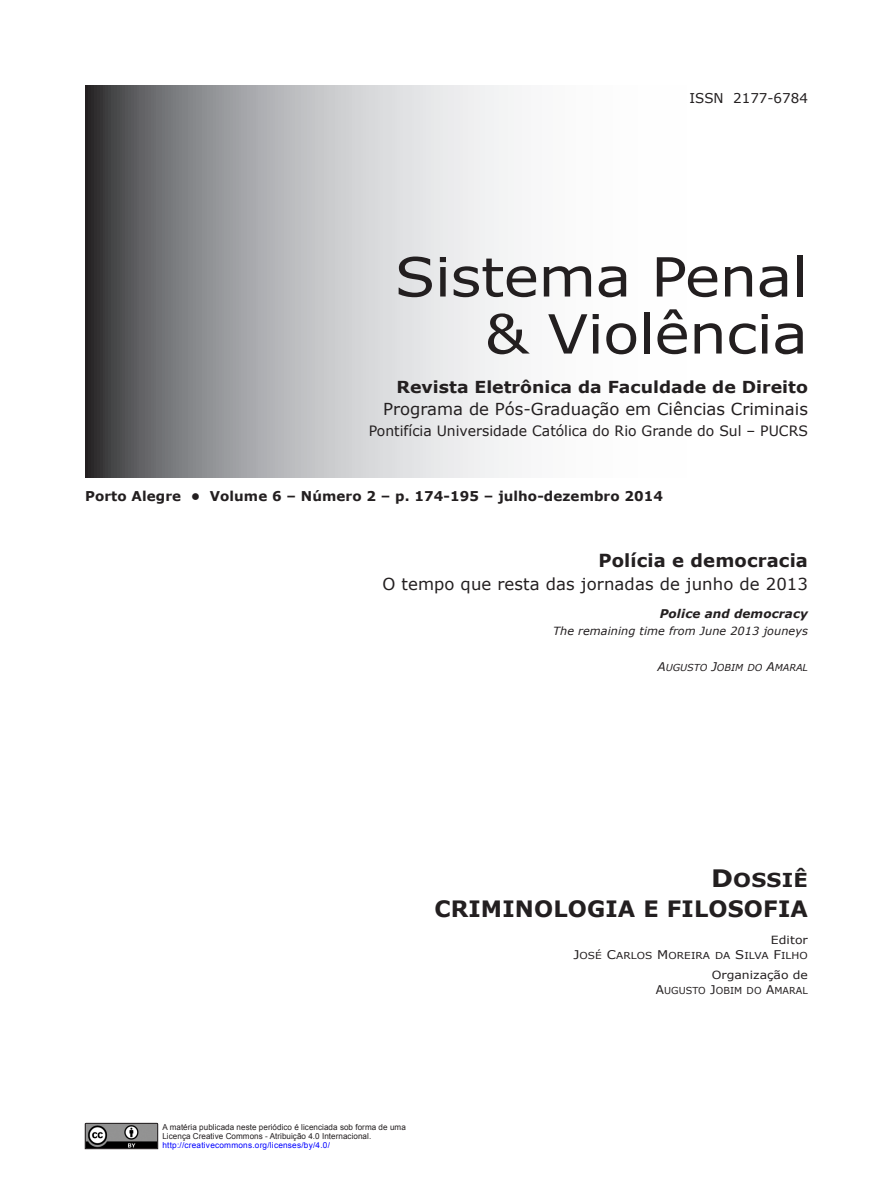
<style>
.page{position:relative;width:893px;height:1191px;background:#fff}
.page>*{position:absolute;margin:0;border:0;box-sizing:border-box;transform-origin:0 0}
.t1{font:54px/57px "Verdana";letter-spacing:-.01em;color:#231f20;text-align:right;scale:1.1 1}
.t2{font:700 22.5px "Verdana";letter-spacing:.005em;color:#231f20}
.t3{font:19.2px "Verdana Bold SC800";letter-spacing:.01em;color:#231f20;scale:1.1 1}
.Tit_cap{font:700 18px "Verdana";letter-spacing:.005em;color:#231f20}
.tit__cap{font:16.5px/22.5px "Verdana";color:#231f20;text-align:right}
.t4{font:14.25px "Verdana";color:#231f20}
.t5{font:700 13.5px "Verdana";letter-spacing:.005em;color:#231f20}
.t6{font:13.5px "Verdana";color:#231f20}
.Tit_vers_cap{font:italic 700 12px "Verdana";letter-spacing:.005em;color:#231f20}
.Tit_vers__cap{font:italic 11.25px "Verdana";letter-spacing:.005em;color:#231f20}
.t7{font:11.25px "Verdana";color:#231f20;scale:1.1 1}
.t8{font:9.6px "Verdana SC800";letter-spacing:.01em;color:#231f20;scale:1.1 1}
.Aut_cap{font:9.6px "Verdana Italic SC800";color:#231f20}
.t9{font:9.6px "Verdana SC800";letter-spacing:.01em;color:#231f20}
.Lic{font:8.25px/9px "Arial";letter-spacing:.005em;color:#231f20}
.Lic_az{font:8.25px "Arial";letter-spacing:.025em;color:#00f}
.s1{font-weight:700}
.s2{font-size:12px}
.s3{font-size:24px}
</style>
<div class="page">
<svg style="left:85px;top:85px;width:429px;height:393px;background:#aeafb1"></svg>
<svg style="left:85px;top:1123px;width:73px;height:26px;background:#696969"></svg>
<p class="t6" style="left:689px;top:89px;width:120px">ISSN 2177-6784</p>
<p class="t1" style="left:395px;top:246px;width:377px">Sistema Penal &amp; Violência</p>
<p class="tit__cap" style="left:383px;top:375px;width:426px"><span class="s1">Revista Eletrônica da Faculdade de Direito<br></span>Programa de Pós-Graduação em Ciências Criminais</p>
<p class="t4" style="left:369px;top:422px;width:441px">Pontifícia Universidade Católica do Rio Grande do Sul – PUCRS</p>
<p class="t5" style="left:85px;top:487px;width:580px">Porto Alegre • Volume 6 – Número 2 – p. 174-195 – julho-dezembro 2014</p>
<p class="Tit_cap" style="left:598px;top:549px;width:211px">Polícia e democracia</p>
<p class="tit__cap" style="left:382px;top:572px;width:427px">O tempo que resta das jornadas de junho de 2013</p>
<p class="Tit_vers_cap" style="left:660px;top:606px;width:150px">Police and democracy</p>
<p class="Tit_vers__cap" style="left:553px;top:624px;width:256px">The remaining time from June 2013 jouneys</p>
<p class="Aut_cap" style="left:657px;top:661px;width:152px"><span class="s2">A</span>UGUSTO <span class="s2">J</span>OBIM DO <span class="s2">A</span>MARAL</p>
<p class="t3" style="left:711px;top:867px;width:89px"><span class="s3">D</span>OSSIÊ</p>
<p class="t2" style="left:434px;top:894px;width:375px">CRIMINOLOGIA E FILOSOFIA</p>
<p class="t7" style="left:771px;top:933px;width:35px">Editor</p>
<p class="t8" style="left:573px;top:949px;width:215px"><span class="s2">J</span>OSÉ <span class="s2">C</span>ARLOS <span class="s2">M</span>OREIRA DA <span class="s2">S</span>ILVA <span class="s2">F</span>ILHO</p>
<p class="t7" style="left:712px;top:968px;width:89px">Organização de</p>
<p class="t9" style="left:656px;top:984px;width:154px"><span class="s2">A</span>UGUSTO <span class="s2">J</span>OBIM DO <span class="s2">A</span>MARAL</p>
<p class="Lic" style="left:162px;top:1122px;width:245px">A matéria publicada neste periódico é licenciada sob forma de uma<br>Licença Creative Commons - Atribuição 4.0 Internacional.</p>
<p class="Lic_az" style="left:162px;top:1139px;width:169px">http://creativecommons.org/licenses/by/4.0/</p>
</div>
